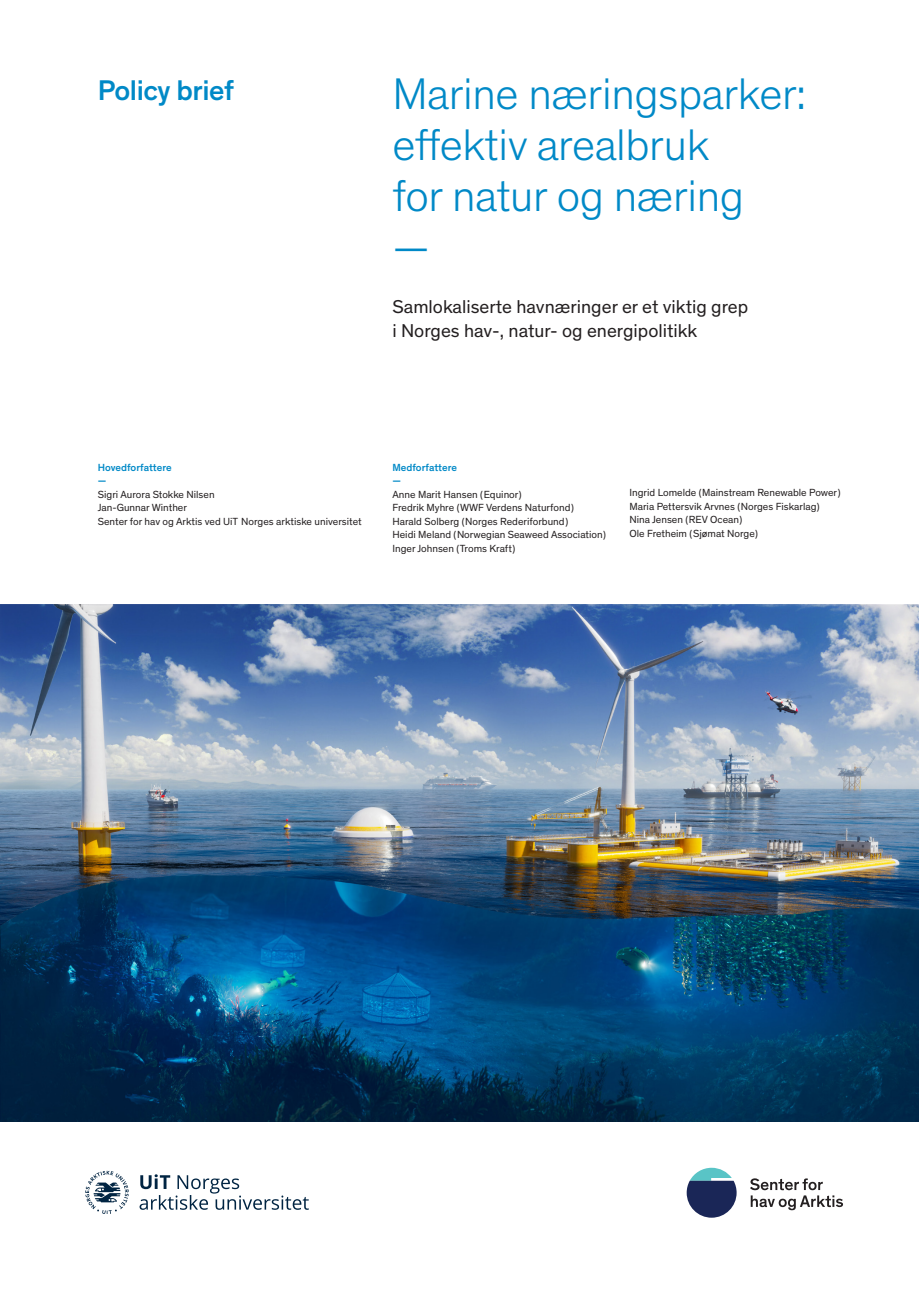
<style>
.page{position:relative;width:919px;height:1289px;background:#fff}
.page>*{position:absolute;margin:0;border:0;box-sizing:border-box;transform-origin:0 0}
.t1{font:300 45px/51px "Theinhardt";letter-spacing:-.01em;color:#0089c7}
.t2{font:500 28.95px "Theinhardt";letter-spacing:-.015em;color:#0089c7}
.t3{font:18.9px/24.6px "Theinhardt";color:#231f20}
.t4{font:10.5px/13.5px "Theinhardt";color:#231f20}
.t5{font:500 10.5px/13.5px "Theinhardt";letter-spacing:-.005em;color:#0089c7}
</style>
<div class="page">
<img style="left:0;top:604px;width:918px;height:517px">
<svg style="left:139px;top:1174px;width:170px;height:35px"></svg>
<svg style="left:85px;top:1170px;width:44px;height:43px"></svg>
<svg style="left:750px;top:1178px;width:93px;height:32px"></svg>
<svg style="left:686px;top:1167px;width:50px;height:50px"></svg>
<h2 class="t2" style="left:98px;top:69px;width:138px">Policy brief</h2>
<h1 class="t1" style="left:392px;top:66px;width:415px">Marine næringsparker: effektiv arealbruk<br>for natur og næring<br>—</h1>
<h3 class="t3" style="left:392px;top:293px;width:357px">Samlokaliserte havnæringer er et viktig grep i Norges hav-, natur- og energipolitikk</h3>
<p class="t5" style="left:98px;top:460px;width:75px">Hovedforfattere —</p>
<p class="t4" style="left:98px;top:487px;width:265px">Sigri Aurora Stokke Nilsen<br>Jan-Gunnar Winther<br>Senter for hav og Arktis ved UiT Norges arktiske universitet</p>
<p class="t5" style="left:392px;top:460px;width:66px">Medforfattere —</p>
<p class="t4" style="left:392px;top:487px;width:215px">Anne Marit Hansen (Equinor)<br>Fredrik Myhre (WWF Verdens Naturfond)<br>Harald Solberg (Norges Rederiforbund)<br>Heidi Meland (Norwegian Seaweed Association)<br>Inger Johnsen (Troms Kraft)</p>
<p class="t4" style="left:629px;top:485px;width:212px">Ingrid Lomelde (Mainstream Renewable Power)<br>Maria Pettersvik Arvnes (Norges Fiskarlag)<br>Nina Jensen (REV Ocean)<br>Ole Fretheim (Sjømat Norge)</p>
</div>
